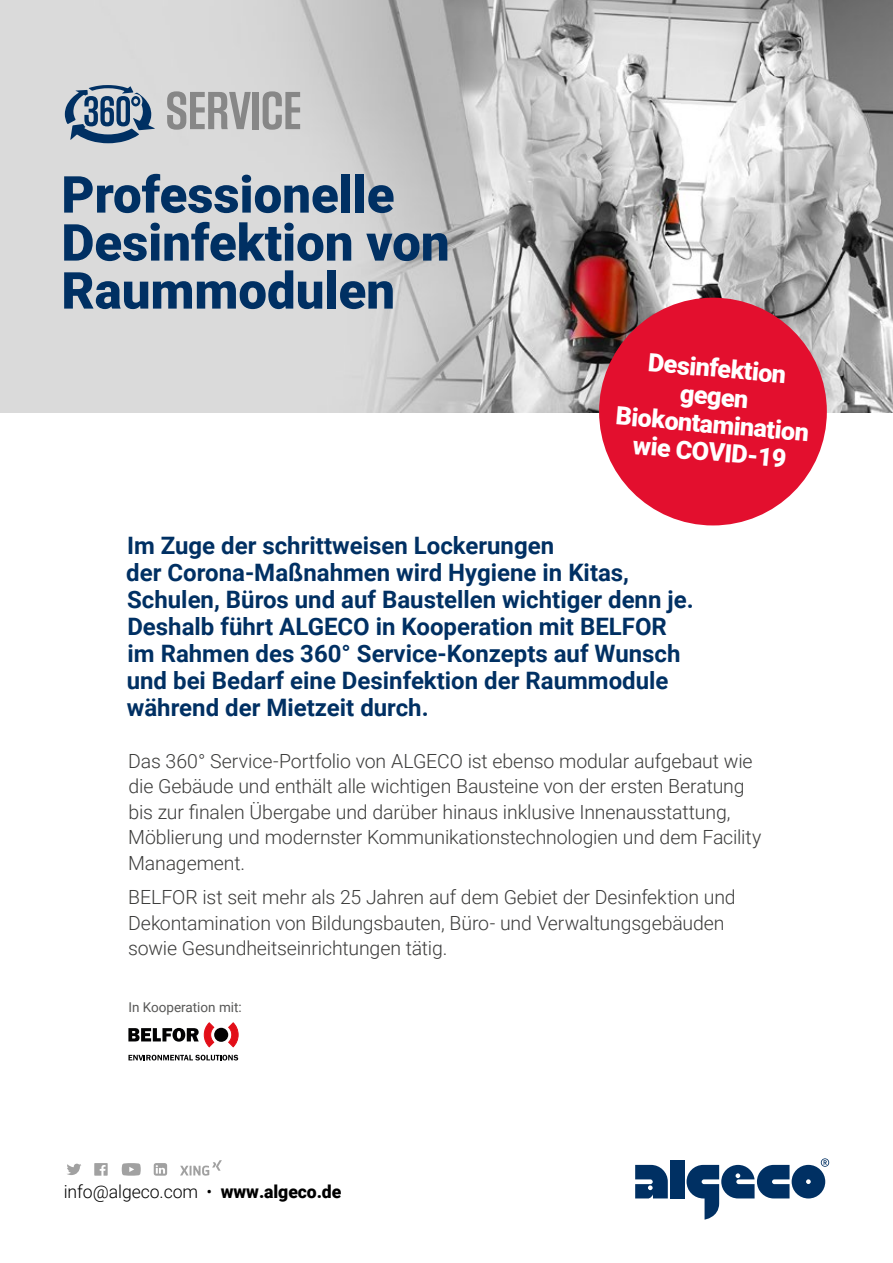
<style>
.page{position:relative;width:893px;height:1263px;background:#fff}
.page>*{position:absolute;margin:0;border:0;box-sizing:border-box;transform-origin:0 0}
.t1{font:900 51px/48px "Roboto";color:#003063}
.t2{font:900 25.2px/27.9px "Roboto";color:#fff;text-align:center}
.t3{font:700 24px/27px "Roboto";color:#003063}
.t4{font:300 19.5px/25.5px "Roboto";letter-spacing:-.01em;color:#3c3c3b}
.t5{font:300 18px "Roboto";letter-spacing:-.005em;color:#000}
.t6{font:13.5px "Roboto";color:#575756}
.s1{font-weight:900}
</style>
<div class="page">
<img style="left:0;top:0;width:893px;height:412px">
<svg style="left:128px;top:1055px;width:110px;height:5px"></svg>
<div style="left:214px;top:1028px;width:14px;height:14px;background:#020203;border-radius:50%"></div>
<svg style="left:128px;top:1023px;width:86px;height:24px"></svg>
<svg style="left:228px;top:1023px;width:10px;height:24px"></svg>
<svg style="left:67px;top:1164px;width:14px;height:11px"></svg>
<svg style="left:122px;top:1163px;width:19px;height:13px"></svg>
<svg style="left:180px;top:1160px;width:42px;height:16px"></svg>
<svg style="left:94px;top:1163px;width:14px;height:13px"></svg>
<svg style="left:154px;top:1163px;width:13px;height:13px"></svg>
<svg style="left:635px;top:1165px;width:33px;height:33px"></svg>
<div style="left:670px;top:1160px;width:14px;height:38px;background:#003063"></div>
<svg style="left:686px;top:1158px;width:143px;height:61px"></svg>
<div style="left:599px;top:298px;width:228px;height:227px;background:#e30f2e;border-radius:50%"></div>
<svg style="left:167px;top:91px;width:84px;height:39px;background:#adadad"></svg>
<div style="left:253px;top:92px;width:6px;height:37px;background:#878787"></div>
<svg style="left:263px;top:91px;width:37px;height:39px"></svg>
<svg style="left:65px;top:85px;width:90px;height:58px;background:#7b90a6"></svg>
<h1 class="t1" style="left:61px;top:169px;width:390px">Professionelle<br>Desinfektion von<br>Raummodulen</h1>
<p class="t2" style="left:622px;top:345px;width:195px;rotate:5deg">Desinfektion gegen<br>Biokontamination wie COVID-19</p>
<p class="t3" style="left:126px;top:531px;width:569px">Im Zuge der schrittweisen Lockerungen<br>der Corona-Maßnahmen wird Hygiene in Kitas, Schulen, Büros und auf Baustellen wichtiger denn je.<br>Deshalb führt ALGECO in Kooperation mit BELFOR im Rahmen des 360° Service-Konzepts auf Wunsch und bei Bedarf eine Desinfektion der Raummodule während der Mietzeit durch.</p>
<p class="t4" style="left:128px;top:747px;width:635px">Das 360° Service-Portfolio von ALGECO ist ebenso modular aufgebaut wie die Gebäude und enthält alle wichtigen Bausteine von der ersten Beratung bis zur finalen Übergabe und darüber hinaus inklusive Innenausstattung, Möblierung und modernster Kommunikationstechnologien und dem Facility Management.</p>
<p class="t4" style="left:128px;top:883px;width:609px">BELFOR ist seit mehr als 25 Jahren auf dem Gebiet der Desinfektion und<br>Dekontamination von Bildungsbauten, Büro- und Verwaltungsgebäuden sowie Gesundheitseinrichtungen tätig.</p>
<p class="t6" style="left:128px;top:998px;width:115px">In Kooperation mit:</p>
<p class="t5" style="left:64px;top:1179px;width:279px">info@algeco.com • <span class="s1">www.algeco.de</span></p>
</div>
